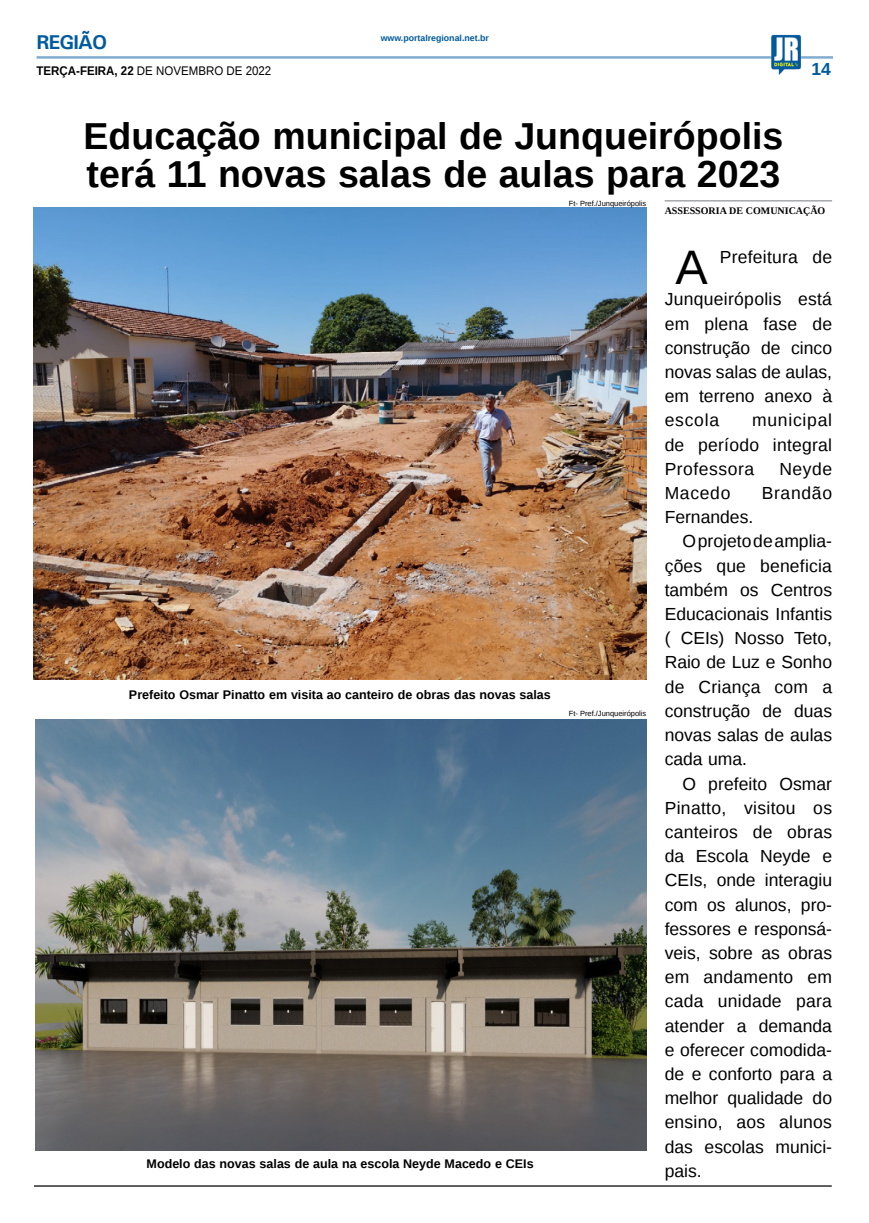
<style>
.page{position:relative;width:869px;height:1223px;background:#fff}
.page>*{position:absolute;margin:0;border:0;box-sizing:border-box;transform-origin:0 0}
.MATÉRIA{font:48.38px "Liberation Sans";color:#000}
.TÍTULO{font:700 37.5px/37.5px "Liberation Sans";color:#000}
.TITULO_PG{font:700 20px "Univers";letter-spacing:-.04em;color:#005a9e}
.MATÉRIA-2{font:17.5px/24.2px "Liberation Sans";color:#000;text-align:justify}
.MATÉRIA-3{font:17.5px "Liberation Sans";letter-spacing:.04em;color:#000}
.TÍTULO-2{font:700 17.5px "Liberation Sans";color:#005a9e}
.LEGENDA{font:700 12.5px "Liberation Sans";color:#000}
.DATA_PG{font:12.5px "Liberation Sans";color:#000;scale:.92 1}
.CRÉDITO_NOME{font:700 10px "Liberation Serif";color:#000}
.DATA_PG-2{font:700 8.75px "Liberation Sans";color:#005a9e}
.CRÉDITO_FOTO{font:7.5px "Liberation Sans";color:#000}
.s1{font-weight:700}
</style>
<div class="page">
<hr style="left:36px;top:56px;width:796px;height:3px;background:#005a9e">
<img style="left:770px;top:35px;width:30px;height:40px">
<hr style="left:34px;top:1185px;width:797px;height:1px;background:#000">
<img style="left:34px;top:208px;width:612px;height:471px">
<img style="left:36px;top:719px;width:610px;height:431px">
<hr style="left:664px;top:200px;width:167px;height:1px;background:#939598">
<p class="TITULO_PG" style="left:36px;top:29px;width:72px">REGIÃO</p>
<p class="DATA_PG" style="left:36px;top:64px;width:256px"><span class="s1">TERÇA-FEIRA, 22</span> DE NOVEMBRO DE 2022</p>
<p class="DATA_PG-2" style="left:380px;top:32px;width:110px">www.portalregional.net.br</p>
<p class="TÍTULO-2" style="left:811px;top:57px;width:21px">14</p>
<p class="TÍTULO" style="left:84px;top:117px;width:701px">Educação municipal de Junqueirópolis terá 11 novas salas de aulas para 2023</p>
<p class="CRÉDITO_NOME" style="left:664px;top:204px;width:162px">ASSESSORIA DE COMUNICAÇÃO</p>
<p class="MATÉRIA" style="left:675px;top:240px;width:34px">A</p>
<p class="MATÉRIA-2" style="left:719px;top:245px;width:114px">Prefeitura de</p>
<p class="MATÉRIA-2" style="left:664px;top:288px;width:169px">Junqueirópolis está em plena fase de construção de cinco novas salas de aulas, em terreno anexo à escola</p>
<p class="CRÉDITO_FOTO" style="left:568px;top:199px;width:79px">Ft- Pref./Junqueirópolis</p>
<p class="MATÉRIA-2" style="left:664px;top:409px;width:169px;text-indent:87px">municipal de período integral Professora</p>
<p class="MATÉRIA-2" style="left:779px;top:457px;width:54px">Neyde</p>
<p class="LEGENDA" style="left:129px;top:686px;width:423px">Prefeito Osmar Pinatto em visita ao canteiro de obras das novas salas</p>
<p class="LEGENDA" style="left:146px;top:1155px;width:388px">Modelo das novas salas de aula na escola Neyde Macedo e CEIs</p>
<p class="CRÉDITO_FOTO" style="left:568px;top:709px;width:79px">Ft- Pref./Junqueirópolis</p>
<p class="MATÉRIA-2" style="left:664px;top:481px;width:67px">Macedo</p>
<p class="MATÉRIA-3" style="left:761px;top:483px;width:72px">Brandão</p>
<p class="MATÉRIA-2" style="left:664px;top:506px;width:90px">Fernandes.</p>
<p class="MATÉRIA-2" style="left:664px;top:530px;width:169px;text-indent:18px">O projeto de amplia&shy;ções que beneficia também os Centros Educacionais Infantis ( CEIs) Nosso Teto, Raio de Luz e Sonho de Criança com a construção de duas novas salas de aulas cada uma.</p>
<p class="MATÉRIA-2" style="left:664px;top:772px;width:169px;text-indent:18px">O prefeito Osmar Pinatto, visitou os canteiros de obras da Escola Neyde e CEIs, onde interagiu com os alunos, pro&shy;fessores e responsá&shy;veis, sobre as obras em andamento em cada unidade para atender a demanda e oferecer comodida&shy;de e conforto para a melhor qualidade do ensino, aos alunos das escolas munici&shy;pais.</p>
</div>
